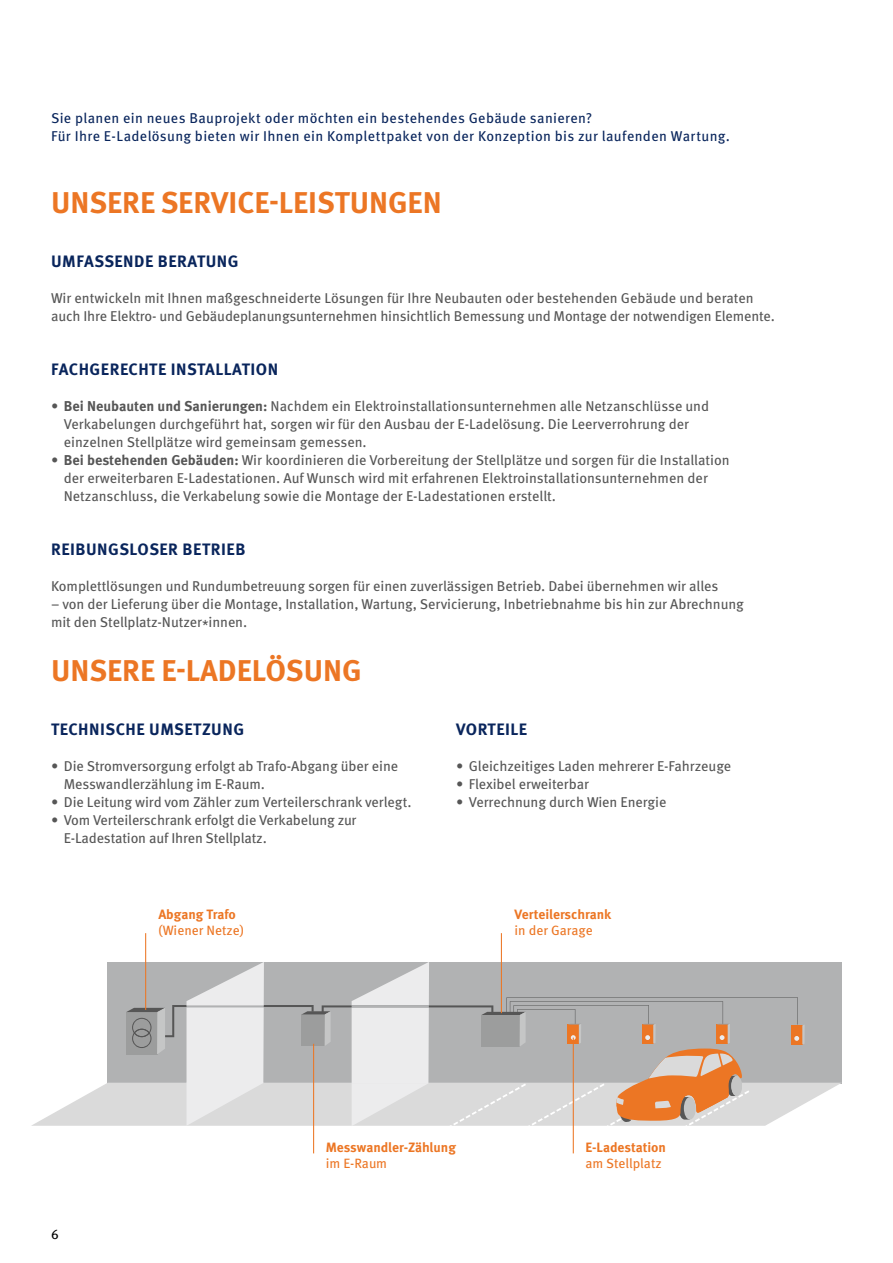
<style>
.page{position:relative;width:893px;height:1263px;background:#fff}
.page>*{position:absolute;margin:0;border:0;box-sizing:border-box;transform-origin:0 0}
.t1{font:700 30px "Meta Pro";color:#ec7624}
.t2{font:700 16.5px "Meta Pro";letter-spacing:.03em;color:#09255c}
.t3{font:14.25px/18px "Meta Pro";letter-spacing:-.005em;color:#565656}
.t4{font:14.25px/18px "Meta Pro";letter-spacing:.025em;color:#09255c}
.t5{font:700 13.5px "Meta Pro";color:#ec7624}
.t6{font:13.5px "Meta Pro";color:#ec7624}
.t7{font:13.5px "Meta Pro";color:#000}
.s1{font-weight:700}
</style>
<div class="page">
<hr style="left:313px;top:1044px;width:1px;height:109px;background:#ec7624">
<hr style="left:573px;top:1037px;width:1px;height:116px;background:#ec7624">
<hr style="left:145px;top:933px;width:1px;height:77px;background:#ec7624">
<hr style="left:501px;top:933px;width:1px;height:80px;background:#ec7624">
<svg style="left:31px;top:962px;width:811px;height:170px;background:#cbc7c4"></svg>
<p class="t4" style="left:51px;top:108px;width:680px">Sie planen ein neues Bauprojekt oder möchten ein bestehendes Gebäude sanieren?<br>Für Ihre E-Ladelösung bieten wir Ihnen ein Komplettpaket von der Konzeption bis zur laufenden Wartung.</p>
<h1 class="t1" style="left:51px;top:179px;width:392px">UNSERE SERVICE-LEISTUNGEN</h1>
<p class="t2" style="left:51px;top:248px;width:189px">UMFASSENDE BERATUNG</p>
<p class="t3" style="left:51px;top:288px;width:725px">Wir entwickeln mit Ihnen maßgeschneiderte Lösungen für Ihre Neubauten oder bestehenden Gebäude und beraten auch Ihre Elektro- und Gebäudeplanungsunternehmen hinsichtlich Bemessung und Montage der notwendigen Elemente.</p>
<p class="t2" style="left:51px;top:356px;width:229px">FACHGERECHTE INSTALLATION</p>
<p class="t3" style="left:64px;top:396px;width:647px;text-indent:-13px">• <span class="s1">Bei Neubauten und Sanierungen:</span> Nachdem ein Elektroinstallationsunternehmen alle Netzanschlüsse und<br>Verkabelungen durchgeführt hat, sorgen wir für den Ausbau der E-Ladelösung. Die Leerverrohrung der einzelnen Stellplätze wird gemeinsam gemessen.</p>
<p class="t3" style="left:64px;top:450px;width:667px;text-indent:-13px">• <span class="s1">Bei bestehenden Gebäuden:</span> Wir koordinieren die Vorbereitung der Stellplätze und sorgen für die Installation der erweiterbaren E-Ladestationen. Auf Wunsch wird mit erfahrenen Elektroinstallationsunternehmen der<br>Netzanschluss, die Verkabelung sowie die Montage der E-Ladestationen erstellt.</p>
<p class="t2" style="left:51px;top:536px;width:196px">REIBUNGSLOSER BETRIEB</p>
<p class="t3" style="left:51px;top:576px;width:669px">Komplettlösungen und Rundumbetreuung sorgen für einen zuverlässigen Betrieb. Dabei übernehmen wir alles</p>
<p class="t3" style="left:51px;top:594px;width:694px">– von der Lieferung über die Montage, Installation, Wartung, Servicierung, Inbetriebnahme bis hin zur Abrechnung mit den Stellplatz-Nutzer*innen.</p>
<h1 class="t1" style="left:51px;top:647px;width:312px">UNSERE E-LADELÖSUNG</h1>
<p class="t2" style="left:51px;top:716px;width:195px">TECHNISCHE UMSETZUNG</p>
<p class="t3" style="left:64px;top:756px;width:336px;text-indent:-13px">• Die Stromversorgung erfolgt ab Trafo-Abgang über eine<br>Messwandlerzählung im E-Raum.</p>
<p class="t3" style="left:51px;top:792px;width:362px">• Die Leitung wird vom Zähler zum Verteilerschrank verlegt.</p>
<p class="t3" style="left:64px;top:810px;width:294px;text-indent:-13px">• Vom Verteilerschrank erfolgt die Verkabelung zur<br>E-Ladestation auf Ihren Stellplatz.</p>
<p class="t5" style="left:158px;top:903px;width:79px">Abgang Trafo</p>
<p class="t6" style="left:158px;top:920px;width:87px">(Wiener Netze)</p>
<p class="t2" style="left:456px;top:716px;width:73px">VORTEILE</p>
<p class="t3" style="left:456px;top:756px;width:277px">• Gleichzeitiges Laden mehrerer E-Fahrzeuge</p>
<p class="t3" style="left:456px;top:774px;width:135px">• Flexibel erweiterbar</p>
<p class="t3" style="left:456px;top:792px;width:212px">• Verrechnung durch Wien Energie</p>
<p class="t5" style="left:514px;top:903px;width:98px">Verteilerschrank</p>
<p class="t6" style="left:514px;top:920px;width:80px">in der Garage</p>
<p class="t7" style="left:51px;top:1224px;width:9px">6</p>
<p class="t5" style="left:326px;top:1136px;width:132px">Messwandler-Zählung</p>
<p class="t6" style="left:326px;top:1153px;width:63px">im E-Raum</p>
<p class="t5" style="left:585px;top:1136px;width:82px">E-Ladestation</p>
<p class="t6" style="left:585px;top:1153px;width:78px">am Stellplatz</p>
</div>
